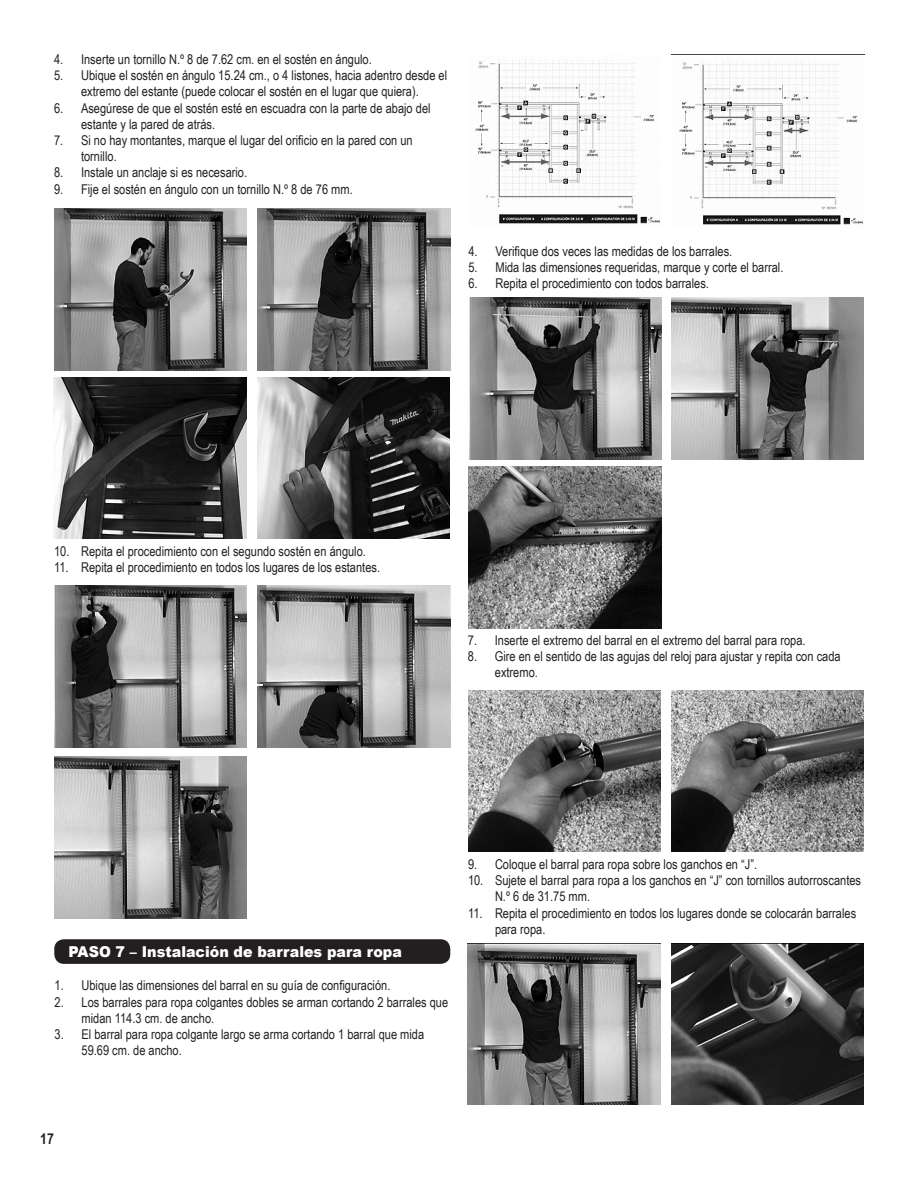
<style>
.page{position:relative;width:918px;height:1188px;background:#fff}
.page>*{position:absolute;margin:0;border:0;box-sizing:border-box;transform-origin:0 0}
.t1{font:900 15px "Arial";color:#fff;scale:.95 1}
.t2{font:700 15px "Arial Narrow";color:#231f20}
.t3{font:13.5px/16.2px "Arial Narrow";color:#231f20}
</style>
<div class="page">
<img style="left:54px;top:586px;width:193px;height:162px">
<img style="left:258px;top:586px;width:192px;height:162px">
<img style="left:54px;top:757px;width:192px;height:161px">
<div style="left:55px;top:940px;width:395px;height:23px;background:#231f20;border-radius:9px"></div>
<div style="left:54px;top:939px;width:396px;height:25px;border:2px solid #231f20;border-radius:9px"></div>
<img style="left:679px;top:61px;width:184px;height:164px">
<img style="left:475px;top:60px;width:185px;height:164px">
<img style="left:470px;top:297px;width:192px;height:162px">
<img style="left:671px;top:297px;width:193px;height:162px">
<img style="left:468px;top:466px;width:194px;height:162px">
<img style="left:468px;top:690px;width:192px;height:162px">
<img style="left:671px;top:690px;width:193px;height:162px">
<img style="left:468px;top:943px;width:192px;height:162px">
<img style="left:671px;top:943px;width:193px;height:162px">
<img style="left:258px;top:208px;width:192px;height:162px">
<img style="left:54px;top:209px;width:192px;height:161px">
<img style="left:258px;top:377px;width:192px;height:162px">
<img style="left:54px;top:377px;width:192px;height:162px">
<p class="t3" style="left:54px;top:51px;width:319px">4. Inserte un tornillo N.º 8 de 7.62 cm. en el sostén en ángulo.</p>
<p class="t3" style="left:54px;top:67px;width:395px;text-align:center">5. Ubique el sostén en ángulo 15.24 cm., o 4 listones, hacia adentro desde el extremo del estante (puede colocar el sostén en el lugar que quiera).</p>
<p class="t3" style="left:81px;top:99px;width:351px;text-indent:-27px">6. Asegúrese de que el sostén esté en escuadra con la parte de abajo del estante y la pared de atrás.</p>
<p class="t3" style="left:81px;top:132px;width:333px;text-indent:-27px">7. Si no hay montantes, marque el lugar del orificio en la pared con un tornillo.</p>
<p class="t3" style="left:54px;top:164px;width:195px">8. Instale un anclaje si es necesario.</p>
<p class="t3" style="left:54px;top:180px;width:300px">9. Fije el sostén en ángulo con un tornillo N.º 8 de 76 mm.</p>
<p class="t3" style="left:468px;top:242px;width:265px">4. Verifique dos veces las medidas de los barrales.</p>
<p class="t3" style="left:468px;top:258px;width:316px">5. Mida las dimensiones requeridas, marque y corte el barral.</p>
<p class="t3" style="left:468px;top:275px;width:242px">6. Repita el procedimiento con todos barrales.</p>
<p class="t3" style="left:54px;top:543px;width:313px">10. Repita el procedimiento con el segundo sostén en ángulo.</p>
<p class="t3" style="left:54px;top:559px;width:328px">11. Repita el procedimiento en todos los lugares de los estantes.</p>
<p class="t3" style="left:468px;top:632px;width:339px">7. Inserte el extremo del barral en el extremo del barral para ropa.</p>
<p class="t3" style="left:495px;top:648px;width:347px;text-indent:-27px">8. Gire en el sentido de las agujas del reloj para ajustar y repita con cada extremo.</p>
<p class="t1" style="left:69px;top:940px;width:353px">PASO 7 – Instalación de barrales para ropa</p>
<p class="t3" style="left:55px;top:977px;width:337px">1. Ubique las dimensiones del barral en su guía de configuración.</p>
<p class="t3" style="left:82px;top:993px;width:368px;text-indent:-27px">2. Los barrales para ropa colgantes dobles se arman cortando 2 barrales que midan 114.3 cm. de ancho.</p>
<p class="t3" style="left:82px;top:1026px;width:344px;text-indent:-27px">3. El barral para ropa colgante largo se arma cortando 1 barral que mida<br>59.69 cm. de ancho.</p>
<p class="t3" style="left:468px;top:856px;width:291px">9. Coloque el barral para ropa sobre los ganchos en “J”.</p>
<p class="t3" style="left:495px;top:872px;width:368px;text-indent:-27px">10. Sujete el barral para ropa a los ganchos en “J” con tornillos autorroscantes<br>N.º 6 de 31.75 mm.</p>
<p class="t3" style="left:495px;top:904px;width:363px;text-indent:-27px">11. Repita el procedimiento en todos los lugares donde se colocarán barrales para ropa.</p>
<p class="t2" style="left:40px;top:1127px;width:15px">17</p>
</div>
